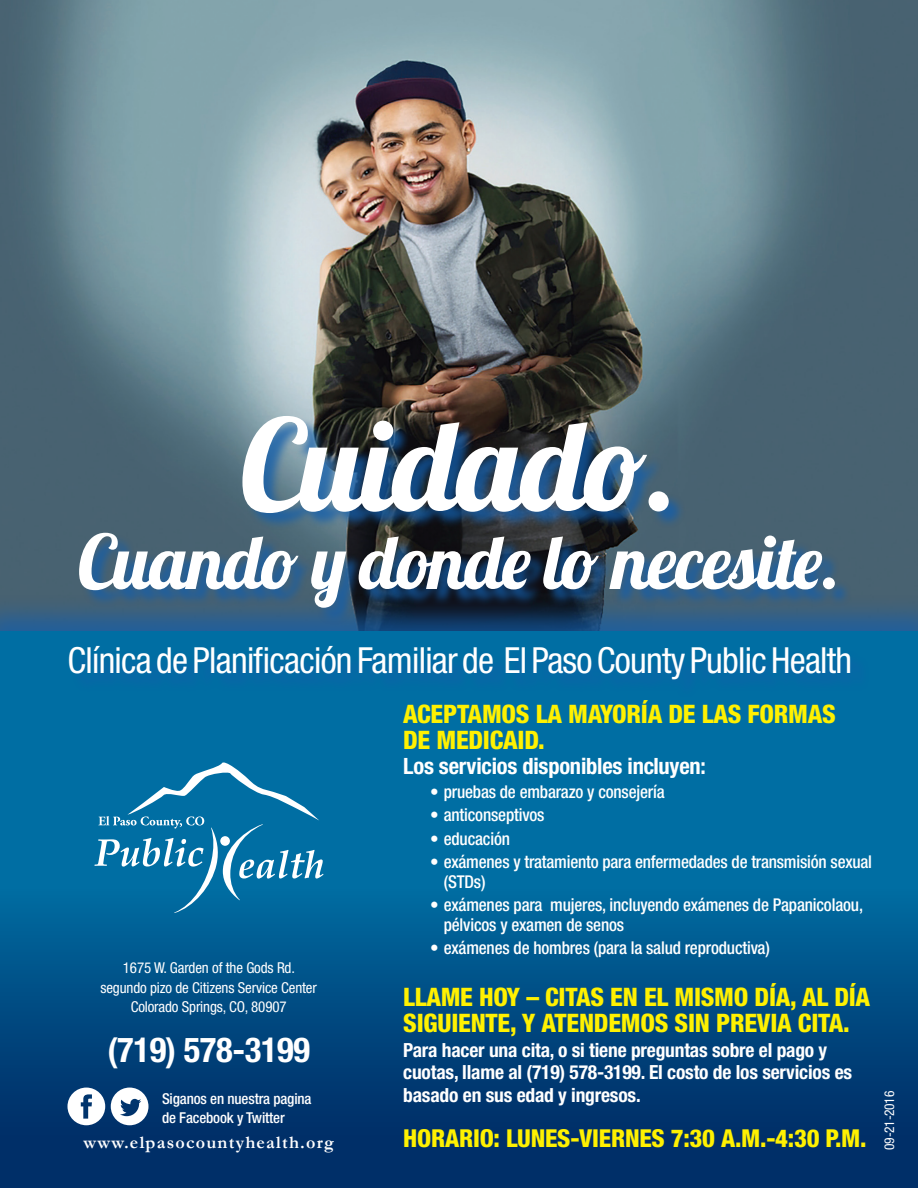
<style>
.page{position:relative;width:918px;height:1188px;background:#fff}
.page>*{position:absolute;margin:0;border:0;box-sizing:border-box;transform-origin:0 0}
.Small_bulleted_copy{font:126.75px "Lobster 1.4";letter-spacing:.005em;color:#fff}
.Small_bulleted_copy-2{font:75px "Lobster 1.4";color:#fff}
.Small_bulleted_copy-3{font:condensed 36px "Helvetica Neue LT Std";letter-spacing:-.02em;color:#fff}
.Paragraph{font:700 condensed 34.5px "Helvetica Neue LT Std";letter-spacing:-.01em;color:#fff}
.Paragraph-2{font:800 condensed 25.5px/25.5px "Helvetica Neue LT Std";letter-spacing:-.01em;color:#fff101}
.Paragraph-3{font:800 condensed 24.75px "Helvetica Neue LT Std";letter-spacing:-.01em;color:#fff101}
.Paragraph-4{font:700 condensed 22.5px "Helvetica Neue LT Std";letter-spacing:-.01em;color:#fff}
.Paragraph-5{font:700 condensed 19.5px/22.5px "Helvetica Neue LT Std";letter-spacing:-.01em;color:#fff}
.t1{font:700 18px "Garamond";letter-spacing:.07em;color:#fff}
.Paragraph-6{font:500 condensed 17.7px/19.5px "Helvetica Neue LT Std";letter-spacing:-.01em;color:#fff}
.Paragraph-7{font:condensed 15px/19.5px "Helvetica Neue LT Std";letter-spacing:-.01em;color:#fff;text-align:center}
.Paragraph-8{font:500 condensed 15px/19.5px "Helvetica Neue LT Std";letter-spacing:-.01em;color:#fff}
.Small_bulleted_copy-4{font:condensed 13.5px "Helvetica Neue LT Std";letter-spacing:-.02em;color:#fff}
</style>
<div class="page">
<img style="left:0;top:0;width:918px;height:594px">
<div style="left:0;top:594px;width:918px;height:594px;background:#135eab;opacity:.75"></div>
<div style="left:0;top:632px;width:918px;height:556px;background:#006ea3"></div>
<svg style="left:0;top:874px;width:918px;height:314px"></svg>
<div style="left:81px;top:417px;width:771px;height:208px;background:#135eab;opacity:.75"></div>
<svg style="left:67px;top:1088px;width:38px;height:37px"></svg>
<svg style="left:111px;top:1088px;width:37px;height:37px"></svg>
<svg style="left:94px;top:762px;width:229px;height:151px"></svg>
<p class="Small_bulleted_copy" style="left:240px;top:384px;width:439px">Cuidado.</p>
<p class="Small_bulleted_copy-2" style="left:78px;top:514px;width:764px">Cuando y donde lo necesite.</p>
<p class="Small_bulleted_copy-3" style="left:68px;top:640px;width:786px">Clínica de Planificación Familiar de El Paso County Public Health</p>
<p class="Paragraph-7" style="left:101px;top:958px;width:218px">1675 W. Garden of the Gods Rd. segundo pizo de Citizens Service Center</p>
<p class="Paragraph-7" style="left:131px;top:997px;width:157px">Colorado Springs, CO, 80907</p>
<p class="Paragraph" style="left:107px;top:1029px;width:204px">(719) 578-3199</p>
<p class="Paragraph-8" style="left:162px;top:1088px;width:151px">Siganos en nuestra pagina de Facebook y Twitter</p>
<p class="t1" style="left:83px;top:1130px;width:252px">www.elpasocountyhealth.org</p>
<p class="Paragraph-2" style="left:403px;top:701px;width:434px">ACEPTAMOS LA MAYORÍA DE LAS FORMAS<br>DE MEDICAID.</p>
<p class="Paragraph-4" style="left:403px;top:752px;width:304px">Los servicios disponibles incluyen:</p>
<p class="Paragraph-6" style="left:430px;top:781px;width:236px">• pruebas de embarazo y consejería</p>
<p class="Paragraph-6" style="left:430px;top:805px;width:116px">• anticonseptivos</p>
<p class="Paragraph-6" style="left:430px;top:829px;width:81px">• educación</p>
<p class="Paragraph-6" style="left:444px;top:852px;width:430px;text-indent:-14px">• exámenes y tratamiento para enfermedades de transmisión sexual (STDs)</p>
<p class="Paragraph-6" style="left:444px;top:895px;width:421px;text-indent:-14px">• exámenes para mujeres, incluyendo exámenes de Papanicolaou, pélvicos y examen de senos</p>
<p class="Paragraph-6" style="left:430px;top:938px;width:341px">• exámenes de hombres (para la salud reproductiva)</p>
<p class="Paragraph-2" style="left:403px;top:984px;width:468px">LLAME HOY – CITAS EN EL MISMO DÍA, AL DÍA<br>SIGUIENTE, Y ATENDEMOS SIN PREVIA CITA.</p>
<p class="Paragraph-5" style="left:403px;top:1038px;width:450px">Para hacer una cita, o si tiene preguntas sobre el pago y cuotas, llame al (719) 578-3199. El costo de los servicios es basado en sus edad y ingresos.</p>
<p class="Paragraph-3" style="left:403px;top:1123px;width:465px">HORARIO: LUNES-VIERNES 7:30 A.M.-4:30 P.M.</p>
<p class="Small_bulleted_copy-4" style="left:882px;top:1150px;width:60px;rotate:-90deg">09-21-2016</p>
</div>
